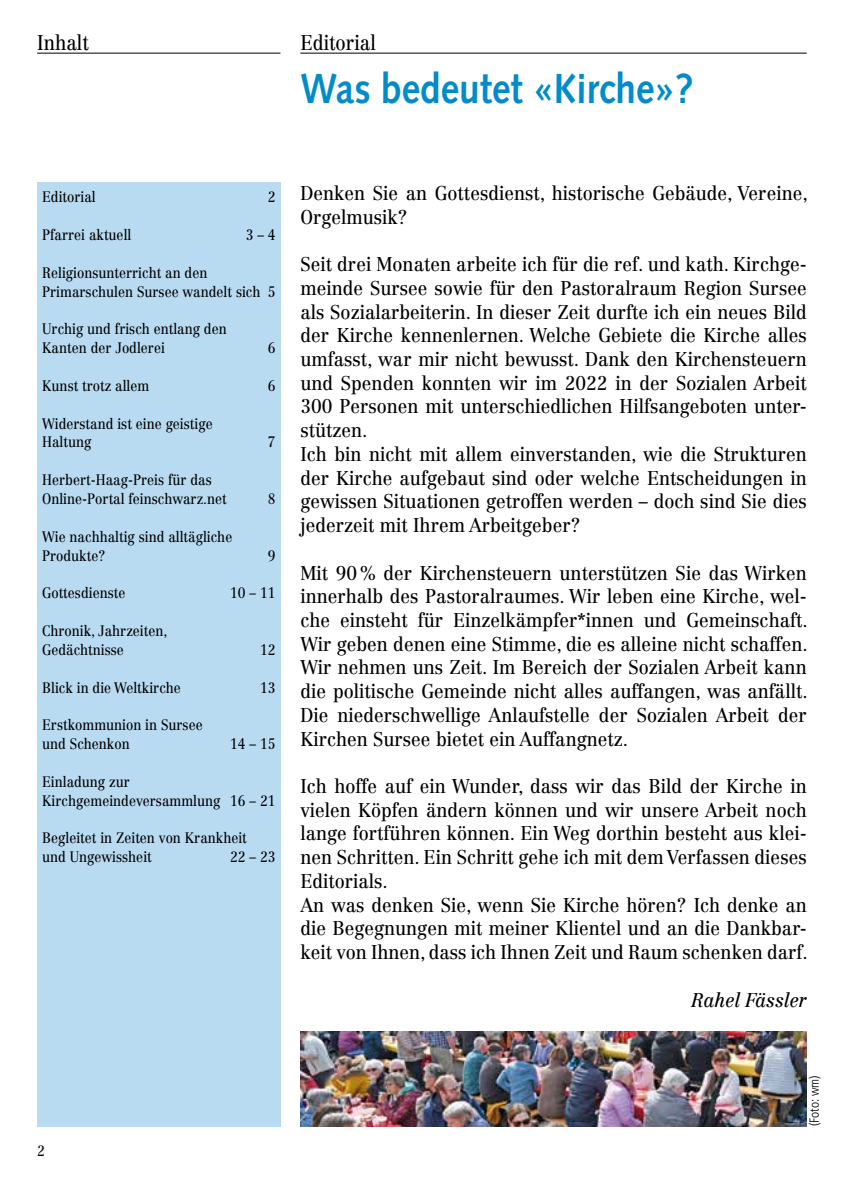
<style>
.page{position:relative;width:844px;height:1191px;background:#fff}
.page>*{position:absolute;margin:0;border:0;box-sizing:border-box;transform-origin:0 0}
.t1{font:700 42px "Syntax LT Std";color:#008bcb;scale:.88 1}
.t2{font:21px "Centennial LT Std";color:#000;scale:.88 1}
.t3{font:19.6px/23.6px "Centennial LT Std";color:#000;scale:.92 1}
.t4{font:italic 19.6px "Centennial LT Std";color:#000;scale:.92 1}
.t5{font:14.88px/18.9px "Centennial LT Std";color:#000;scale:.88 1}
.t6{font:300 condensed 13.12px "Frutiger LT Std";color:#000}
</style>
<div class="page">
<div style="left:37px;top:182px;width:243px;height:944px;background:#b9dbf2"></div>
<hr style="left:37px;top:53px;width:243px;height:1px;background:#000">
<hr style="left:300px;top:53px;width:506px;height:1px;background:#000">
<img style="left:300px;top:1032px;width:506px;height:94px">
<p class="t2" style="left:37px;top:30px;width:60px">Inhalt</p>
<p class="t2" style="left:300px;top:30px;width:87px">Editorial</p>
<h1 class="t1" style="left:300px;top:64px;width:448px">Was bedeutet «Kirche»?</h1>
<p class="t5" style="left:42px;top:188px;width:62px">Editorial</p>
<p class="t5" style="left:268px;top:188px;width:10px">2</p>
<p class="t5" style="left:42px;top:225px;width:103px">Pfarrei aktuell</p>
<p class="t5" style="left:246px;top:225px;width:35px">3 – 4</p>
<p class="t5" style="left:42px;top:263px;width:266px">Religionsunterricht an den<br>Primarschulen Sursee wandelt sich 5</p>
<p class="t5" style="left:42px;top:319px;width:211px">Urchig und frisch entlang den<br>Kanten der Jodlerei</p>
<p class="t5" style="left:268px;top:338px;width:10px">6</p>
<p class="t5" style="left:42px;top:376px;width:123px">Kunst trotz allem</p>
<p class="t5" style="left:268px;top:376px;width:10px">6</p>
<p class="t5" style="left:42px;top:414px;width:195px">Widerstand ist eine geistige<br>Haltung</p>
<p class="t5" style="left:268px;top:433px;width:10px">7</p>
<p class="t5" style="left:42px;top:470px;width:211px">Herbert-Haag-Preis für das<br>Online-Portal feinschwarz.net</p>
<p class="t5" style="left:42px;top:527px;width:217px">Wie nachhaltig sind alltägliche<br>Produkte?</p>
<p class="t5" style="left:268px;top:489px;width:10px">8</p>
<p class="t5" style="left:268px;top:546px;width:10px">9</p>
<p class="t5" style="left:42px;top:583px;width:96px">Gottesdienste</p>
<p class="t5" style="left:230px;top:583px;width:53px">10 – 11</p>
<p class="t5" style="left:42px;top:621px;width:144px">Chronik, Jahrzeiten,<br>Gedächtnisse</p>
<p class="t5" style="left:260px;top:640px;width:19px">12</p>
<p class="t5" style="left:42px;top:678px;width:159px">Blick in die Weltkirche</p>
<p class="t5" style="left:260px;top:678px;width:19px">13</p>
<p class="t5" style="left:42px;top:715px;width:184px">Erstkommunion in Sursee und Schenkon</p>
<p class="t5" style="left:230px;top:734px;width:53px">14 – 15</p>
<p class="t5" style="left:42px;top:772px;width:266px">Einladung zur<br>Kirchgemeindeversammlung 16 – 21</p>
<p class="t5" style="left:42px;top:828px;width:234px">Begleitet in Zeiten von Krankheit und Ungewissheit</p>
<p class="t5" style="left:230px;top:847px;width:53px">22 – 23</p>
<p class="t3" style="left:300px;top:181px;width:553px">Denken Sie an Gottesdienst, historische Gebäude, Vereine,<br>Orgelmusik?</p>
<p class="t3" style="left:300px;top:252px;width:552px">Seit drei Monaten arbeite ich für die ref. und kath. Kirchge&shy;meinde Sursee sowie für den Pastoralraum Region Sursee als Sozialarbeiterin. In dieser Zeit durfte ich ein neues Bild der Kirche kennenlernen. Welche Gebiete die Kirche alles umfasst, war mir nicht bewusst. Dank den Kirchensteuern und Spenden konnten wir im 2022 in der Sozialen Arbeit 300 Personen mit unterschiedlichen Hilfsangeboten unter&shy;stützen.<br>Ich bin nicht mit allem einverstanden, wie die Strukturen der Kirche aufgebaut sind oder welche Entscheidungen in gewissen Situationen getroffen werden – doch sind Sie dies jederzeit mit Ihrem Arbeitgeber?</p>
<p class="t3" style="left:300px;top:561px;width:553px;text-align:justify">Mit 90 % der Kirchensteuern unterstützen Sie das Wirken innerhalb des Pastoralraumes. Wir leben eine Kirche, wel&shy;che einsteht für Einzelkämpfer*innen und Gemeinschaft.<br>Wir geben denen eine Stimme, die es alleine nicht schaffen.<br>Wir nehmen uns Zeit. Im Bereich der Sozialen Arbeit kann die politische Gemeinde nicht alles auffangen, was anfällt.<br>Die niederschwellige Anlaufstelle der Sozialen Arbeit der Kirchen Sursee bietet ein Auffangnetz.</p>
<p class="t3" style="left:300px;top:774px;width:553px">Ich hoffe auf ein Wunder, dass wir das Bild der Kirche in vielen Köpfen ändern können und wir unsere Arbeit noch lange fortführen können. Ein Weg dorthin besteht aus klei&shy;nen Schritten. Ein Schritt gehe ich mit dem Verfassen dieses Editorials.<br>An was denken Sie, wenn Sie Kirche hören? Ich denke an die Begegnungen mit meiner Klientel und an die Dankbar&shy;keit von Ihnen, dass ich Ihnen Zeit und Raum schenken darf.</p>
<p class="t4" style="left:691px;top:987px;width:127px">Rahel Fässler</p>
<p class="t5" style="left:37px;top:1141px;width:10px">2</p>
<p class="t6" style="left:806px;top:1126px;width:52px;rotate:-90deg">(Foto: wm)</p>
</div>
